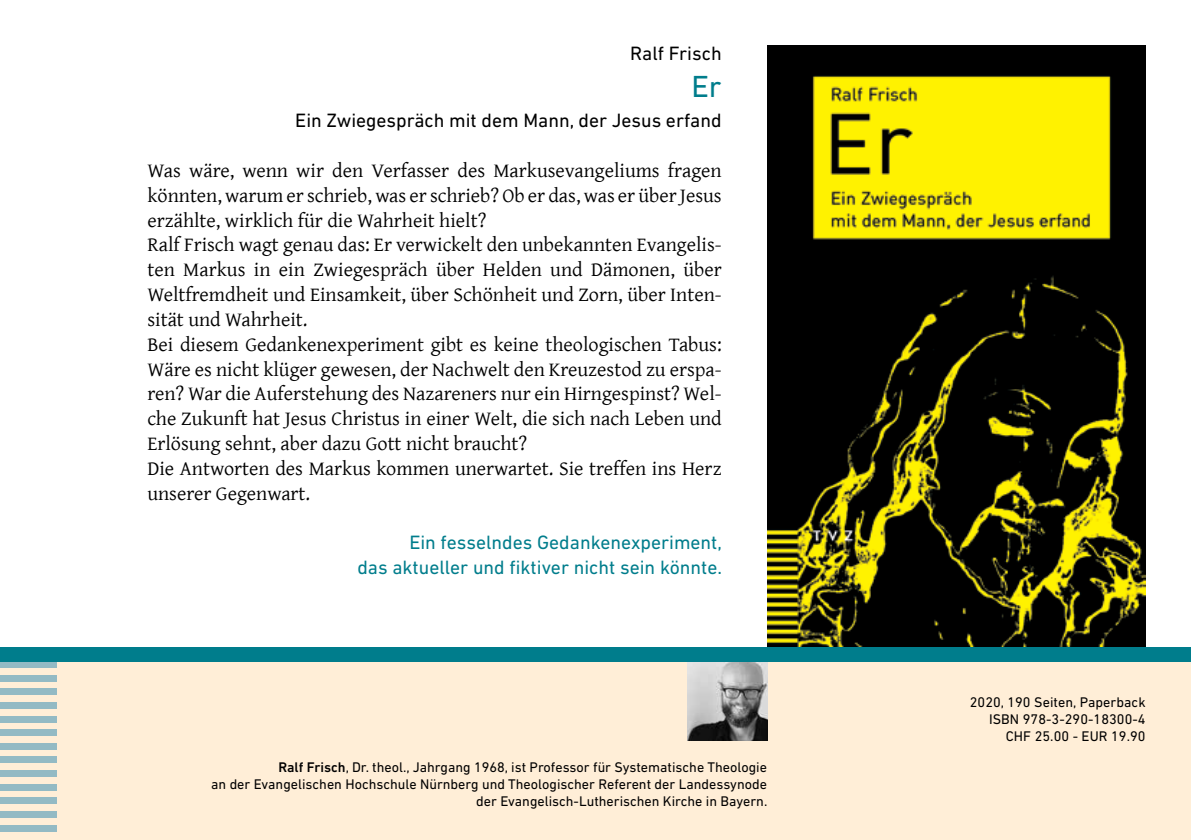
<style>
.page{position:relative;width:1191px;height:840px;background:#fff}
.page>*{position:absolute;margin:0;border:0;box-sizing:border-box;transform-origin:0 0}
.t1{font:31px "DIN Next LT Pro";color:#007d8c}
.t2{font:20.2px/24.8px "Gentium";color:#000}
.t3{font:19.6px/24.8px "DIN Next LT Pro";color:#007d8c;text-align:right}
.t4{font:19.6px "DIN Next LT Pro";color:#000}
.t5{font:14.2px/17px "DIN Next LT Pro";color:#000;text-align:right}
.s1{font-weight:500}
</style>
<div class="page">
<div style="left:0;top:660px;width:1191px;height:179px;background:#ffeed7"></div>
<svg style="left:0;top:660px;width:57px;height:7px"></svg>
<div style="left:0;top:674px;width:57px;height:7px;background:#93bac4"></div>
<div style="left:0;top:688px;width:57px;height:6px;background:#93bac4"></div>
<div style="left:0;top:701px;width:57px;height:7px;background:#93bac4"></div>
<div style="left:0;top:715px;width:57px;height:7px;background:#93bac4"></div>
<div style="left:0;top:729px;width:57px;height:6px;background:#93bac4"></div>
<div style="left:0;top:742px;width:57px;height:7px;background:#93bac4"></div>
<div style="left:0;top:756px;width:57px;height:7px;background:#93bac4"></div>
<div style="left:0;top:769px;width:57px;height:7px;background:#93bac4"></div>
<div style="left:0;top:783px;width:57px;height:7px;background:#93bac4"></div>
<div style="left:0;top:797px;width:57px;height:6px;background:#93bac4"></div>
<div style="left:0;top:810px;width:57px;height:7px;background:#93bac4"></div>
<div style="left:0;top:824px;width:57px;height:7px;background:#93bac4"></div>
<img style="left:767px;top:45px;width:378px;height:601px">
<img style="left:687px;top:660px;width:80px;height:80px">
<div style="left:0;top:646px;width:1191px;height:14px;background:#007d8c"></div>
<p class="t4" style="left:630px;top:42px;width:93px">Ralf Frisch</p>
<h1 class="t1" style="left:691px;top:68px;width:32px">Er</h1>
<p class="t4" style="left:295px;top:109px;width:428px">Ein Zwiegespräch mit dem Mann, der Jesus erfand</p>
<p class="t2" style="left:147px;top:157px;width:576px">Was wäre, wenn wir den Verfasser des Markusevangeliums fragen könnten, warum er schrieb, was er schrieb? Ob er das, was er über Jesus erzählte, wirklich für die Wahrheit hielt?<br>Ralf Frisch wagt genau das: Er verwickelt den unbekannten Evangelis&shy;ten Markus in ein Zwiegespräch über Helden und Dämonen, über Weltfremdheit und Einsamkeit, über Schönheit und Zorn, über Inten&shy;sität und Wahrheit.<br>Bei diesem Gedankenexperiment gibt es keine theologischen Tabus:<br>Wäre es nicht klüger gewesen, der Nachwelt den Kreuzestod zu erspa&shy;ren? War die Auferstehung des Nazareners nur ein Hirngespinst? Wel&shy;che Zukunft hat Jesus Christus in einer Welt, die sich nach Leben und Erlösung sehnt, aber dazu Gott nicht braucht?<br>Die Antworten des Markus kommen unerwartet. Sie treffen ins Herz unserer Gegenwart.</p>
<p class="t3" style="left:357px;top:529px;width:366px">Ein fesselndes Gedankenexperiment,<br>das aktueller und fiktiver nicht sein könnte.</p>
<p class="t5" style="left:211px;top:758px;width:557px"><span class="s1">Ralf Frisch</span>, Dr. theol., Jahrgang 1968, ist Professor für Systematische Theologie<br>an der Evangelischen Hochschule Nürnberg und Theologischer Referent der Landessynode der Evangelisch-Lutherischen Kirche in Bayern.</p>
<p class="t5" style="left:969px;top:693px;width:177px">2020, 190 Seiten, Paperback<br>ISBN 978-3-290-18300-4<br>CHF 25.00 - EUR 19.90</p>
</div>
